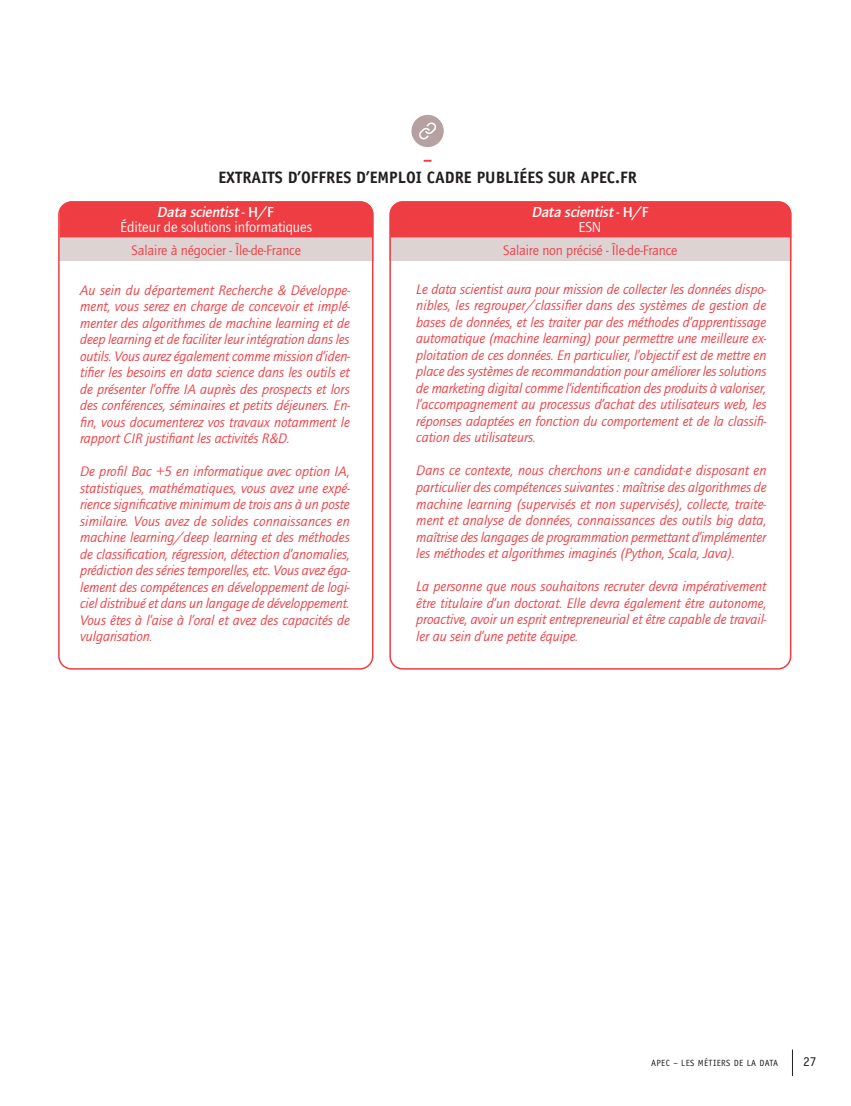
<style>
.page{position:relative;width:851px;height:1106px;background:#fff}
.page>*{position:absolute;margin:0;border:0;box-sizing:border-box;transform-origin:0 0}
.t1{font:700 16.5px "Officina Sans";color:#231f20}
.t2{font:700 16.5px "Officina Sans";color:#ee3d43}
.t3{font:15px/15px "Quay Itc T";letter-spacing:-.01em;color:#fff;text-align:center}
.t4{font:italic 700 15px/15px "Quay Itc T";color:#fff;text-align:center}
.t5{font:italic 14.25px/16.5px "Quay Itc T";letter-spacing:-.005em;color:#ee3d43;text-align:justify}
.t6{font:14.25px "Quay Itc T";letter-spacing:-.01em;color:#ee3d43}
.t7{font:13.5px "Officina Sans";color:#231f20}
.t8{font:9px "Officina Sans";letter-spacing:.04em;color:#231f20}
.s1{font-weight:700;font-style:italic}
.s2{font-weight:700}
.s3{font-style:normal}
.s4{font-weight:400;font-style:normal}
</style>
<div class="page">
<svg style="left:792px;top:1049px;width:1px;height:27px"></svg>
<div style="left:59px;top:237px;width:314px;height:24px;background:#ddd3d2"></div>
<div style="left:389px;top:237px;width:402px;height:24px;background:#ddd3d2"></div>
<div style="left:58px;top:201px;width:315px;height:468px;border:2px solid #ee3d43;border-radius:13px"></div>
<div style="left:59px;top:201px;width:314px;height:36px;background:#ee3d43"></div>
<div style="left:390px;top:201px;width:401px;height:36px;background:#ee3d43"></div>
<div style="left:411px;top:115px;width:32px;height:32px;background:#b5a1a2;border-radius:50%"></div>
<svg style="left:419px;top:122px;width:17px;height:17px"></svg>
<p class="t2" style="left:423px;top:149px;width:11px">–</p>
<p class="t1" style="left:218px;top:167px;width:420px">EXTRAITS D’OFFRES D’EMPLOI CADRE PUBLIÉES SUR APEC.FR</p>
<p class="t3" style="left:120px;top:204px;width:193px"><span class="s1">Data scientist</span><span class="s2">- H/ F<br></span>Éditeur de solutions informatiques</p>
<p class="t4" style="left:531px;top:204px;width:119px">Data scientist<span class="s3">- H/ F<br></span><span class="s4">ESN</span></p>
<p class="t6" style="left:132px;top:242px;width:171px">Salaire à négocier - Île-de-France</p>
<p class="t6" style="left:503px;top:242px;width:176px">Salaire non précisé - Île-de-France</p>
<p class="t5" style="left:80px;top:281px;width:271px">Au sein du département Recherche &amp; Développe&shy;ment, vous serez en charge de concevoir et implé&shy;menter des algorithmes de machine learning et de deep learning et de faciliter leur intégration dans les outils. Vous aurez également comme mission d’iden&shy;tifier les besoins en data science dans les outils et de présenter l’offre IA auprès des prospects et lors des conférences, séminaires et petits déjeuners. En&shy;fin, vous documenterez vos travaux notamment le rapport CIR justifiant les activités R&amp;D.</p>
<p class="t5" style="left:80px;top:463px;width:271px">De profil Bac +5 en informatique avec option IA, statistiques, mathématiques, vous avez une expé&shy;rience significative minimum de trois ans à un poste similaire. Vous avez de solides connaissances en machine learning/deep learning et des méthodes de classification, régression, détection d’anomalies, prédiction des séries temporelles, etc. Vous avez éga&shy;lement des compétences en développement de logi&shy;ciel distribué et dans un langage de développement.<br>Vous êtes à l’aise à l’oral et avez des capacités de vulgarisation.</p>
<p class="t5" style="left:416px;top:281px;width:352px">Le data scientist aura pour mission de collecter les données dispo&shy;nibles, les regrouper/classifier dans des systèmes de gestion de bases de données, et les traiter par des méthodes d’apprentissage automatique (machine learning) pour permettre une meilleure ex&shy;ploitation de ces données. En particulier, l’objectif est de mettre en place des systèmes de recommandation pour améliorer les solutions de marketing digital comme l’identification des produits à valoriser, l’accompagnement au processus d’achat des utilisateurs web, les réponses adaptées en fonction du comportement et de la classifi&shy;cation des utilisateurs.</p>
<p class="t5" style="left:416px;top:462px;width:352px">Dans ce contexte, nous cherchons un·e candidat·e disposant en particulier des compétences suivantes : maîtrise des algorithmes de machine learning (supervisés et non supervisés), collecte, traite&shy;ment et analyse de données, connaissances des outils big data, maîtrise des langages de programmation permettant d’implémenter les méthodes et algorithmes imaginés (Python, Scala, Java).</p>
<p class="t5" style="left:416px;top:578px;width:352px">La personne que nous souhaitons recruter devra impérativement être titulaire d’un doctorat. Elle devra également être autonome, proactive, avoir un esprit entrepreneurial et être capable de travail&shy;ler au sein d’une petite équipe.</p>
<p class="t8" style="left:651px;top:1057px;width:128px">APEC – LES MÉTIERS DE LA DATA</p>
<p class="t7" style="left:802px;top:1053px;width:15px">27</p>
</div>
